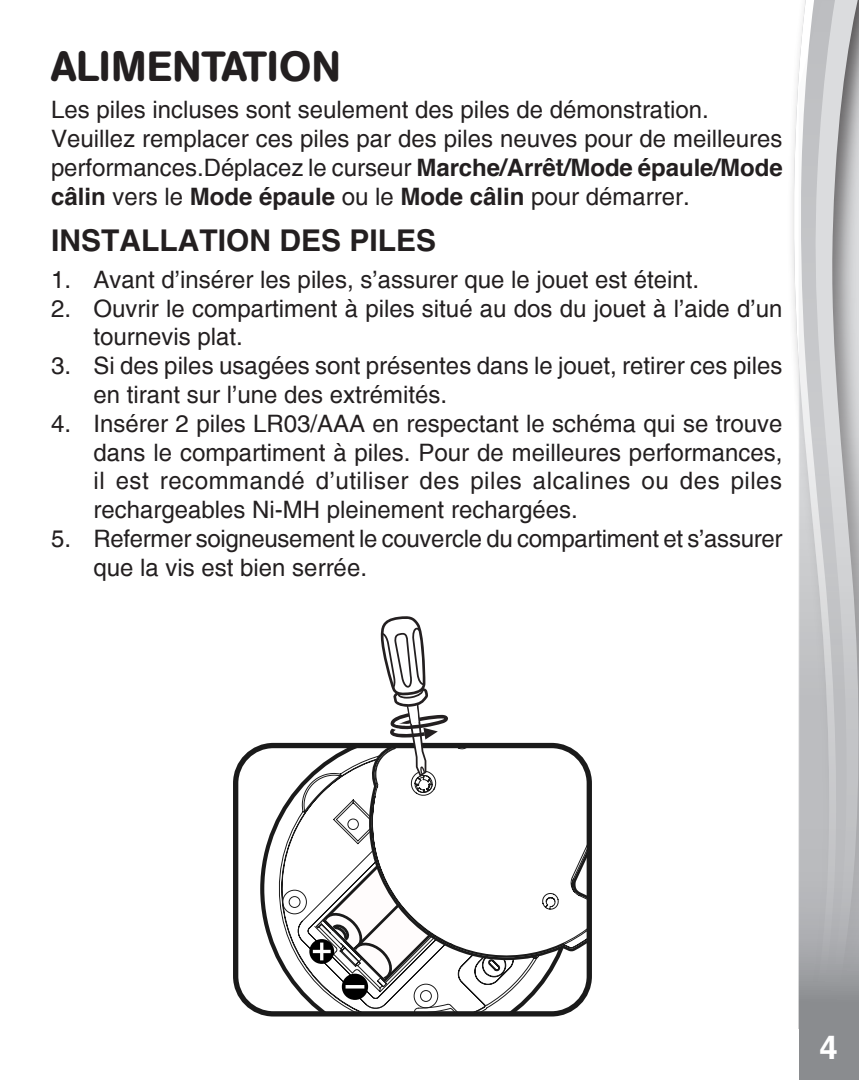
<style>
.page{position:relative;width:859px;height:1080px;background:#fff}
.page>*{position:absolute;margin:0;border:0;box-sizing:border-box;transform-origin:0 0}
.t1{font:500 42px "AG Book Rounded";color:#231f20}
.t2{font:700 33px "Helvetica";color:#fff}
.t3{font:700 30px "Helvetica";color:#231f20}
.t4{font:24px/28.8px "Helvetica";color:#231f20}
.s1{font-weight:700}
</style>
<div class="page">
<svg style="left:793px;top:58px;width:6px;height:971px"></svg>
<svg style="left:799px;top:0;width:60px;height:1080px"></svg>
<svg style="left:260px;top:749px;width:316px;height:262px"></svg>
<svg style="left:282px;top:802px;width:261px;height:209px"></svg>
<svg style="left:371px;top:749px;width:215px;height:218px"></svg>
<div style="left:233px;top:743px;width:359px;height:274px;border:5px solid #000;border-radius:38px"></div>
<svg style="left:309px;top:939px;width:25px;height:25px"></svg>
<hr style="left:313px;top:950px;width:18px;height:3px;background:#fff">
<hr style="left:320px;top:943px;width:3px;height:17px;background:#fff">
<div style="left:342px;top:974px;width:26px;height:26px;background:#000;border-radius:50%"></div>
<svg style="left:346px;top:985px;width:18px;height:4px"></svg>
<svg style="left:381px;top:616px;width:67px;height:161px"></svg>
<h1 class="t1" style="left:51px;top:42px;width:291px">ALIMENTATION</h1>
<p class="t4" style="left:51px;top:96px;width:733px">Les piles incluses sont seulement des piles de démonstration.<br>Veuillez remplacer ces piles par des piles neuves pour de meilleures performances.Déplacez le curseur <span class="s1">Marche/Arrêt/Mode épaule/Mode câlin</span> vers le <span class="s1">Mode épaule</span> ou le <span class="s1">Mode câlin</span> pour démarrer.</p>
<p class="t3" style="left:51px;top:222px;width:387px">INSTALLATION DES PILES</p>
<p class="t4" style="left:51px;top:265px;width:650px">1. Avant d’insérer les piles, s’assurer que le jouet est éteint.</p>
<p class="t4" style="left:94px;top:294px;width:690px;text-indent:-43px">2. Ouvrir le compartiment à piles situé au dos du jouet à l’aide d’un tournevis plat.</p>
<p class="t4" style="left:94px;top:352px;width:690px;text-indent:-43px">3. Si des piles usagées sont présentes dans le jouet, retirer ces piles en tirant sur l’une des extrémités.</p>
<p class="t4" style="left:94px;top:409px;width:690px;text-align:justify;text-indent:-43px">4. Insérer 2 piles LR03/AAA en respectant le schéma qui se trouve dans le compartiment à piles. Pour de meilleures performances, il est recommandé d’utiliser des piles alcalines ou des piles rechargeables Ni-MH pleinement rechargées.</p>
<p class="t4" style="left:94px;top:524px;width:690px;text-indent:-43px">5. Refermer soigneusement le couvercle du compartiment et s’assurer que la vis est bien serrée.</p>
<h2 class="t2" style="left:820px;top:1025px;width:20px">4</h2>
</div>
